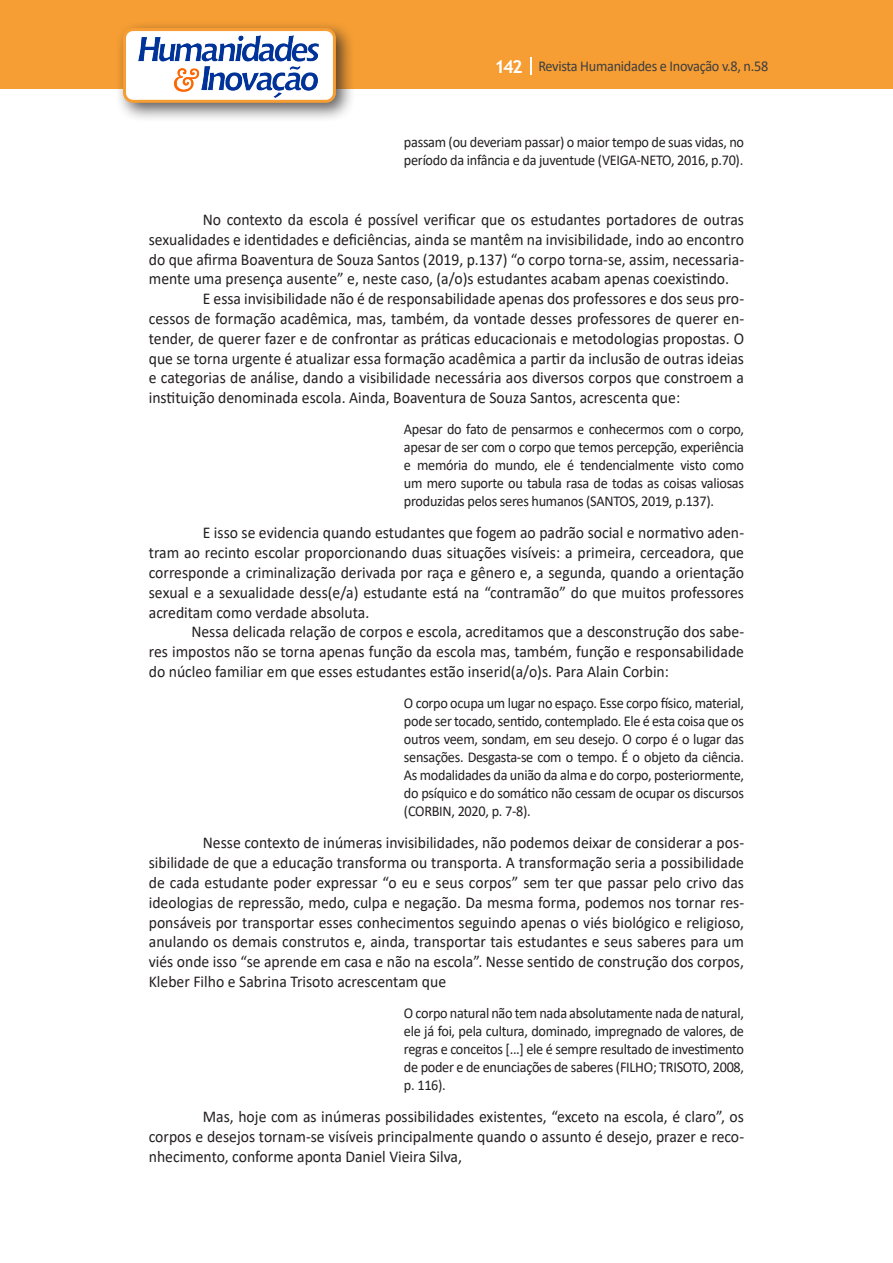
<style>
.page{position:relative;width:893px;height:1263px;background:#fff}
.page>*{position:absolute;margin:0;border:0;box-sizing:border-box;transform-origin:0 0}
.Texto{font:16.5px/19.8px "Calibri";color:#231f20;text-align:justify;scale:.95 1}
.citacao{font:15px/18px "Calibri";letter-spacing:-.02em;color:#231f20;text-align:justify;scale:.95 1}
.t1{font:15px "Calibri";letter-spacing:-.02em;color:#3e3e3f;scale:.95 1}
.s1{font-family:"Trebuchet MS";font-weight:700;font-size:18px;color:#fff}
</style>
<div class="page">
<div style="left:0;top:0;width:893px;height:88px;background:#f69e34"></div>
<svg style="left:530px;top:57px;width:2px;height:18px"></svg>
<div style="left:115px;top:20px;width:241px;height:103px;background:#231f20;opacity:.75"></div>
<div style="left:125px;top:30px;width:209px;height:71px;background:#fff;border-radius:9px"></div>
<img style="left:138px;top:35px;width:181px;height:62px">
<div style="left:123px;top:28px;width:213px;height:75px;border:3px solid #f69e34;border-radius:9px"></div>
<p class="t1" style="left:495px;top:56px;width:290px"><span class="s1">142</span> Revista Humanidades e Inovação v.8, n.58</p>
<p class="citacao" style="left:404px;top:133px;width:359px">passam (ou deveriam passar) o maior tempo de suas vidas, no período da infância e da juventude (VEIGA-NETO, 2016, p.70).</p>
<p class="Texto" style="left:149px;top:209px;width:628px;text-indent:54px">No contexto da escola é possível verificar que os estudantes portadores de outras sexualidades e identidades e deficiências, ainda se mantêm na invisibilidade, indo ao encontro do que afirma Boaventura de Souza Santos (2019, p.137) “o corpo torna-se, assim, necessaria&shy;mente uma presença ausente” e, neste caso, (a/o)s estudantes acabam apenas coexistindo.</p>
<p class="Texto" style="left:149px;top:288px;width:628px;text-indent:54px">E essa invisibilidade não é de responsabilidade apenas dos professores e dos seus pro&shy;cessos de formação acadêmica, mas, também, da vontade desses professores de querer en&shy;tender, de querer fazer e de confrontar as práticas educacionais e metodologias propostas. O que se torna urgente é atualizar essa formação acadêmica a partir da inclusão de outras ideias e categorias de análise, dando a visibilidade necessária aos diversos corpos que constroem a instituição denominada escola. Ainda, Boaventura de Souza Santos, acrescenta que:</p>
<p class="citacao" style="left:404px;top:419px;width:360px">Apesar do fato de pensarmos e conhecermos com o corpo, apesar de ser com o corpo que temos percepção, experiência e memória do mundo, ele é tendencialmente visto como um mero suporte ou tabula rasa de todas as coisas valiosas produzidas pelos seres humanos (SANTOS, 2019, p.137).</p>
<p class="Texto" style="left:149px;top:523px;width:628px;text-indent:54px">E isso se evidencia quando estudantes que fogem ao padrão social e normativo aden&shy;tram ao recinto escolar proporcionando duas situações visíveis: a primeira, cerceadora, que corresponde a criminalização derivada por raça e gênero e, a segunda, quando a orientação sexual e a sexualidade dess(e/a) estudante está na “contramão” do que muitos professores acreditam como verdade absoluta.</p>
<p class="Texto" style="left:149px;top:622px;width:628px;text-indent:43px">Nessa delicada relação de corpos e escola, acreditamos que a desconstrução dos sabe&shy;res impostos não se torna apenas função da escola mas, também, função e responsabilidade do núcleo familiar em que esses estudantes estão inserid(a/o)s. Para Alain Corbin:</p>
<p class="citacao" style="left:404px;top:693px;width:359px">O corpo ocupa um lugar no espaço. Esse corpo físico, material, pode ser tocado, sentido, contemplado. Ele é esta coisa que os outros veem, sondam, em seu desejo. O corpo é o lugar das sensações. Desgasta-se com o tempo. É o objeto da ciência.<br>As modalidades da união da alma e do corpo, posteriormente, do psíquico e do somático não cessam de ocupar os discursos (CORBIN, 2020, p. 7-8).</p>
<p class="Texto" style="left:149px;top:833px;width:628px;text-indent:54px">Nesse contexto de inúmeras invisibilidades, não podemos deixar de considerar a pos&shy;sibilidade de que a educação transforma ou transporta. A transformação seria a possibilidade de cada estudante poder expressar “o eu e seus corpos” sem ter que passar pelo crivo das ideologias de repressão, medo, culpa e negação. Da mesma forma, podemos nos tornar res&shy;ponsáveis por transportar esses conhecimentos seguindo apenas o viés biológico e religioso, anulando os demais construtos e, ainda, transportar tais estudantes e seus saberes para um viés onde isso “se aprende em casa e não na escola”. Nesse sentido de construção dos corpos, Kleber Filho e Sabrina Trisoto acrescentam que</p>
<p class="citacao" style="left:404px;top:1003px;width:360px">O corpo natural não tem nada absolutamente nada de natural, ele já foi, pela cultura, dominado, impregnado de valores, de regras e conceitos [...] ele é sempre resultado de investimento de poder e de enunciações de saberes (FILHO; TRISOTO, 2008, p. 116).</p>
<p class="Texto" style="left:149px;top:1106px;width:628px;text-indent:54px">Mas, hoje com as inúmeras possibilidades existentes, “exceto na escola, é claro”, os corpos e desejos tornam-se visíveis principalmente quando o assunto é desejo, prazer e reco&shy;nhecimento, conforme aponta Daniel Vieira Silva,</p>
</div>
